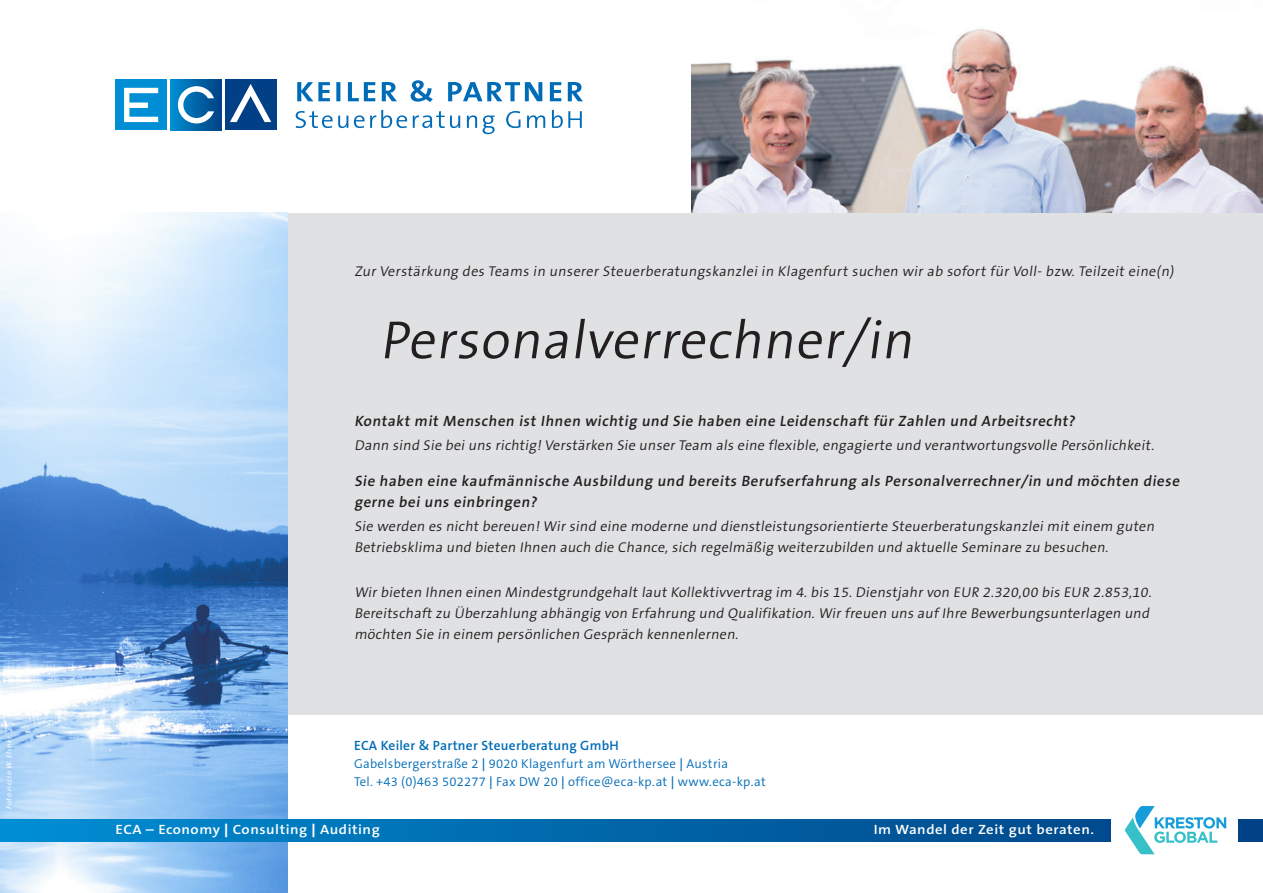
<style>
.page{position:relative;width:1263px;height:893px;background:#fff}
.page>*{position:absolute;margin:0;border:0;box-sizing:border-box;transform-origin:0 0}
.t1{font:300 54px "The Sans B4";color:#231f20}
.t2{font:600 15px "The Sans B6";letter-spacing:.025em;color:#231f20}
.t3{font:300 14.25px "The Sans B4";letter-spacing:.02em;color:#231f20}
.t4{font:600 13.5px "The Sans B6";letter-spacing:.035em;color:#fff;scale:1.1 1}
.t5{font:600 13.5px "The Sans B6";letter-spacing:.02em;color:#006cb7}
.t6{font:300 12.9px "The Sans B4";letter-spacing:.02em;color:#006cb7}
.t7{font:italic 7.5px "The Sans B5 Plain";letter-spacing:.07em;color:#fff}
.s1{font-family:"The Sans B6";font-weight:600}
.s2{font-family:"The Sans B8";font-weight:800}
</style>
<div class="page">
<div style="left:0;top:213px;width:1263px;height:501px;background:#e0e1e3"></div>
<div style="left:115px;top:79px;width:51px;height:51px;background:#008fd5"></div>
<svg style="left:124px;top:88px;width:34px;height:34px"></svg>
<div style="left:170px;top:79px;width:52px;height:51px;background:linear-gradient(to right,#028fd3,#034285)"></div>
<svg style="left:178px;top:86px;width:36px;height:37px"></svg>
<div style="left:226px;top:79px;width:51px;height:51px;background:#014086"></div>
<svg style="left:230px;top:84px;width:41px;height:38px"></svg>
<svg style="left:296px;top:110px;width:286px;height:24px"></svg>
<svg style="left:297px;top:80px;width:286px;height:22px"></svg>
<img style="left:692px;top:28px;width:571px;height:185px">
<img style="left:0;top:213px;width:287px;height:680px">
<svg style="left:0;top:819px;width:1263px;height:22px;background:#0069ad"></svg>
<div style="left:1111px;top:800px;width:126px;height:59px;background:#fff"></div>
<svg style="left:1125px;top:806px;width:101px;height:48px"></svg>
<p class="t7" style="left:5px;top:809px;width:74px;rotate:-90deg">Foto riccio W. Elsner</p>
<p class="t3" style="left:354px;top:264px;width:823px">Zur Verstärkung des Teams in unserer Steuerberatungskanzlei in Klagenfurt suchen wir ab sofort für Voll- bzw. Teilzeit eine(n)</p>
<p class="t1" style="left:380px;top:312px;width:543px">Personalverrechner/in</p>
<p class="t2" style="left:354px;top:413px;width:725px">Kontakt mit Menschen ist Ihnen wichtig und Sie haben eine Leidenschaft für Zahlen und Arbeitsrecht?</p>
<p class="t3" style="left:354px;top:438px;width:803px">Dann sind Sie bei uns richtig! Verstärken Sie unser Team als eine flexible, engagierte und verantwortungsvolle Persönlichkeit.</p>
<p class="t2" style="left:354px;top:473px;width:829px">Sie haben eine kaufmännische Ausbildung und bereits Berufserfahrung als Personalverrechner/in und möchten diese</p>
<p class="t2" style="left:354px;top:494px;width:186px">gerne bei uns einbringen?</p>
<p class="t3" style="left:354px;top:519px;width:804px">Sie werden es nicht bereuen! Wir sind eine moderne und dienstleistungsorientierte Steuerberatungskanzlei mit einem guten</p>
<p class="t3" style="left:354px;top:540px;width:758px">Betriebsklima und bieten Ihnen auch die Chance, sich regelmäßig weiterzubilden und aktuelle Seminare zu besuchen.</p>
<p class="t3" style="left:354px;top:585px;width:801px">Wir bieten Ihnen einen Mindestgrundgehalt laut Kollektivvertrag im 4. bis 15. Dienstjahr von EUR 2.320,00 bis EUR 2.853,10.</p>
<p class="t3" style="left:354px;top:606px;width:799px">Bereitschaft zu Überzahlung abhängig von Erfahrung und Qualifikation. Wir freuen uns auf Ihre Bewerbungsunterlagen und</p>
<p class="t3" style="left:354px;top:627px;width:388px">möchten Sie in einem persönlichen Gespräch kennenlernen.</p>
<p class="t5" style="left:354px;top:738px;width:266px">ECA Keiler &amp; Partner Steuerberatung GmbH</p>
<p class="t6" style="left:354px;top:757px;width:376px">Gabelsbergerstraße 2 <span class="s1">|</span> 9020 Klagenfurt am Wörthersee <span class="s1">|</span> Austria</p>
<p class="t6" style="left:354px;top:775px;width:413px">Tel. +43 (0)463 502277 <span class="s1">|</span> Fax DW 20 <span class="s1">|</span> office@eca-kp.at <span class="s1">|</span> www.eca-kp.at</p>
<p class="t4" style="left:116px;top:822px;width:242px">ECA – Economy <span class="s2">|</span> Consulting <span class="s2">|</span> Auditing</p>
<p class="t4" style="left:874px;top:822px;width:202px">Im Wandel der Zeit gut beraten.</p>
</div>
